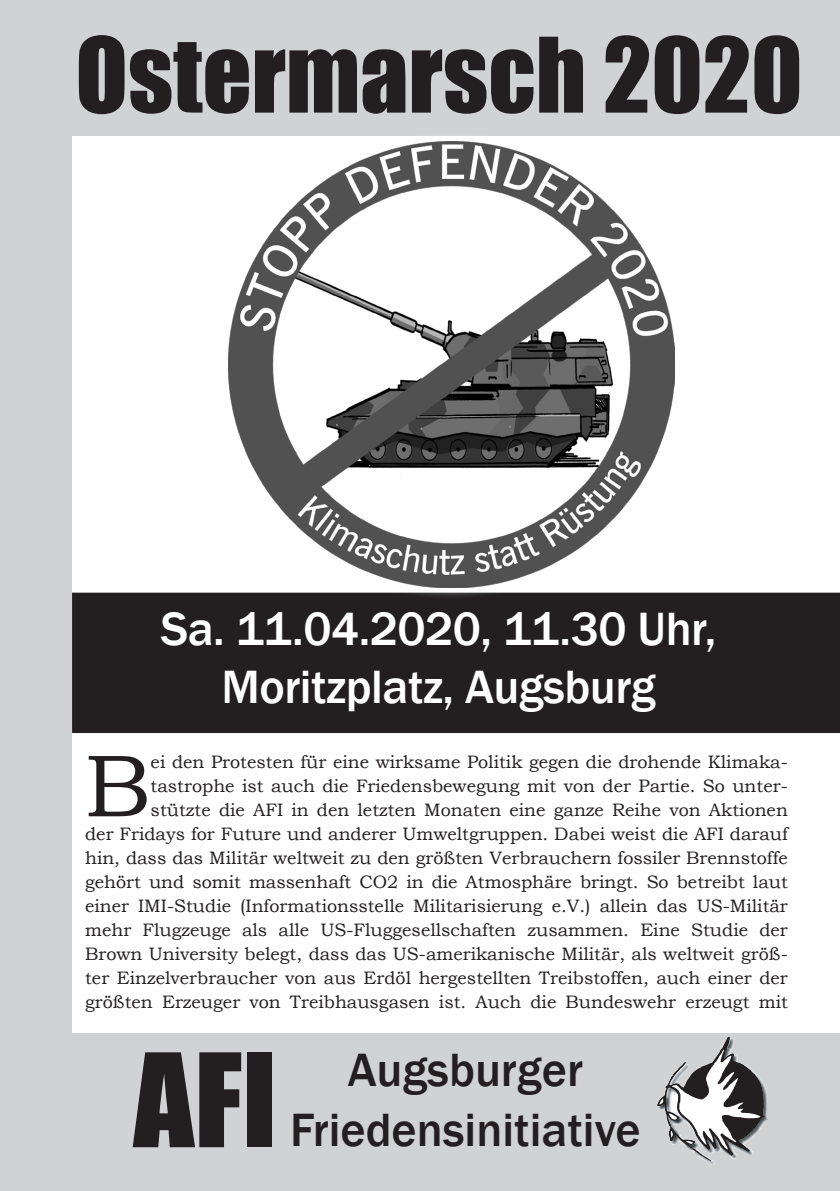
<style>
.page{position:relative;width:840px;height:1191px;background:#fff}
.page>*{position:absolute;margin:0;border:0;box-sizing:border-box;transform-origin:0 0}
.t1{font:120px "Impact";color:#231f20}
.t2{font:96px "Impact";color:#231f20}
.Fließtext{font:88.4px "Bookman Old Style";color:#231f20}
.t3{font:500 48px "Franklin Gothic";letter-spacing:-.01em;color:#fff}
.t4{font:500 48px "Franklin Gothic";color:#231f20}
.Fließtext-2{font:18px/24px "Bookman Old Style";color:#231f20;text-align:right}
</style>
<div class="page">
<div style="left:0;top:0;width:839px;height:1191px;background:#d1d2d4"></div>
<div style="left:72px;top:136px;width:767px;height:896px;background:#fff"></div>
<img style="left:766px;top:1094px;width:2px;height:27px">
<img style="left:699px;top:1155px;width:37px;height:10px">
<img style="left:758px;top:1087px;width:8px;height:44px">
<img style="left:750px;top:1125px;width:8px;height:30px">
<img style="left:743px;top:1133px;width:7px;height:22px">
<img style="left:733px;top:1053px;width:7px;height:18px">
<img style="left:740px;top:1063px;width:8px;height:88px">
<img style="left:748px;top:1069px;width:8px;height:64px">
<img style="left:726px;top:1071px;width:15px;height:84px">
<img style="left:756px;top:1077px;width:8px;height:48px">
<img style="left:695px;top:1153px;width:9px;height:2px">
<svg style="left:657px;top:1036px;width:76px;height:117px"></svg>
<div style="left:73px;top:593px;width:765px;height:139px;background:#231f20"></div>
<div style="left:72px;top:592px;width:767px;height:141px;border:2px solid #231f20"></div>
<div style="left:215px;top:129px;width:472px;height:471px;background:#fff;opacity:.75"></div>
<img style="left:228px;top:142px;width:446px;height:445px">
<p class="t2" style="left:75px;top:0;width:728px">Ostermarsch 2020</p>
<p class="t3" style="left:161px;top:599px;width:557px">Sa. 11.04.2020, 11.30 Uhr,</p>
<p class="t3" style="left:221px;top:657px;width:435px">Moritzplatz, Augsburg</p>
<p class="Fließtext-2" style="left:85px;top:750px;width:704px">ei den Protesten für eine wirksame Politik gegen die drohende Klimaka&shy;tastrophe ist auch die Friedensbewegung mit von der Partie. So unter-<br>stützte die AFI in den letzten Monaten eine ganze Reihe von Aktionen<br>der Fridays for Future und anderer Umweltgruppen. Dabei weist die AFI darauf hin, dass das Militär weltweit zu den größten Verbrauchern fossiler Brennstoffe gehört und somit massenhaft CO2 in die Atmosphäre bringt. So betreibt laut einer IMI-Studie (Informationsstelle Militarisierung e.V.) allein das US-Militär mehr Flugzeuge als alle US-Fluggesellschaften zusammen. Eine Studie der Brown University belegt, dass das US-amerikanische Militär, als weltweit größ&shy;ter Einzelverbraucher von aus Erdöl hergestellten Treibstoffen, auch einer der größten Erzeuger von Treibhausgasen ist. Auch die Bundeswehr erzeugt mit</p>
<p class="Fließtext" style="left:85px;top:728px;width:67px">B</p>
<p class="t1" style="left:133px;top:1007px;width:145px">AFI</p>
<p class="t4" style="left:348px;top:1040px;width:236px">Augsburger</p>
<p class="t4" style="left:290px;top:1100px;width:352px">Friedensinitiative</p>
</div>
